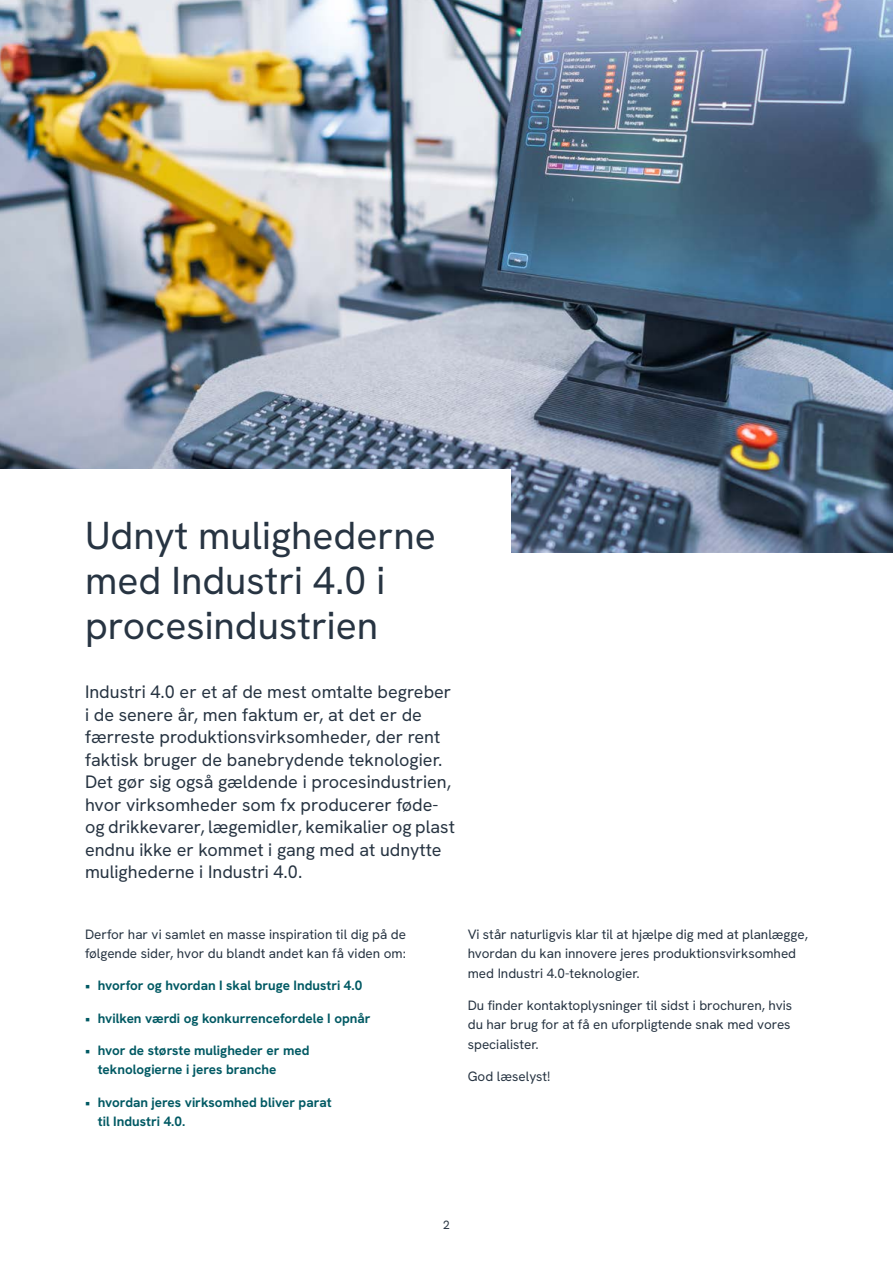
<style>
.page{position:relative;width:893px;height:1263px;background:#fff}
.page>*{position:absolute;margin:0;border:0;box-sizing:border-box;transform-origin:0 0}
.t1{font:39px/45px "Hanken Grotesk";color:#273442}
.t2{font:18px/22.5px "Hanken Grotesk";color:#273442}
.t3{font:13.5px/19.5px "Hanken Grotesk";color:#273442}
.t4{font:700 13.5px/19.5px "Hanken Grotesk";color:#005963}
.t5{font:12px "Hanken Grotesk";color:#273442}
</style>
<div class="page">
<img style="left:0;top:0;width:893px;height:553px">
<div style="left:0;top:469px;width:510px;height:148px;background:#fff"></div>
<h1 class="t1" style="left:85px;top:512px;width:352px">Udnyt mulighederne med Industri 4.0 i procesindustrien</h1>
<p class="t2" style="left:85px;top:680px;width:371px">Industri 4.0 er et af de mest omtalte begreber i de senere år, men faktum er, at det er de færreste produktionsvirksomheder, der rent faktisk bruger de banebrydende teknologier.<br>Det gør sig også gældende i procesindustrien, hvor virksomheder som fx producerer føde&shy;og drikkevarer, lægemidler, kemikalier og plast endnu ikke er kommet i gang med at udnytte mulighederne i Industri 4.0.</p>
<p class="t3" style="left:85px;top:924px;width:323px">Derfor har vi samlet en masse inspiration til dig på de følgende sider, hvor du blandt andet kan få viden om:</p>
<p class="t4" style="left:85px;top:975px;width:279px">• hvorfor og hvordan I skal bruge Industri 4.0</p>
<p class="t4" style="left:85px;top:1008px;width:287px">• hvilken værdi og konkurrencefordele I opnår</p>
<p class="t4" style="left:98px;top:1040px;width:213px;text-indent:-13px">• hvor de største muligheder er med teknologierne i jeres branche</p>
<p class="t4" style="left:98px;top:1092px;width:235px;text-indent:-13px">• hvordan jeres virksomhed bliver parat til Industri 4.0.</p>
<p class="t3" style="left:468px;top:924px;width:342px">Vi står naturligvis klar til at hjælpe dig med at planlægge, hvordan du kan innovere jeres produktionsvirksomhed med Industri 4.0-teknologier.</p>
<p class="t3" style="left:468px;top:995px;width:326px;text-align:justify">Du finder kontaktoplysninger til sidst i brochuren, hvis du har brug for at få en uforpligtende snak med vores specialister.</p>
<p class="t3" style="left:468px;top:1066px;width:84px">God læselyst!</p>
<p class="t5" style="left:443px;top:1217px;width:8px">2</p>
</div>
